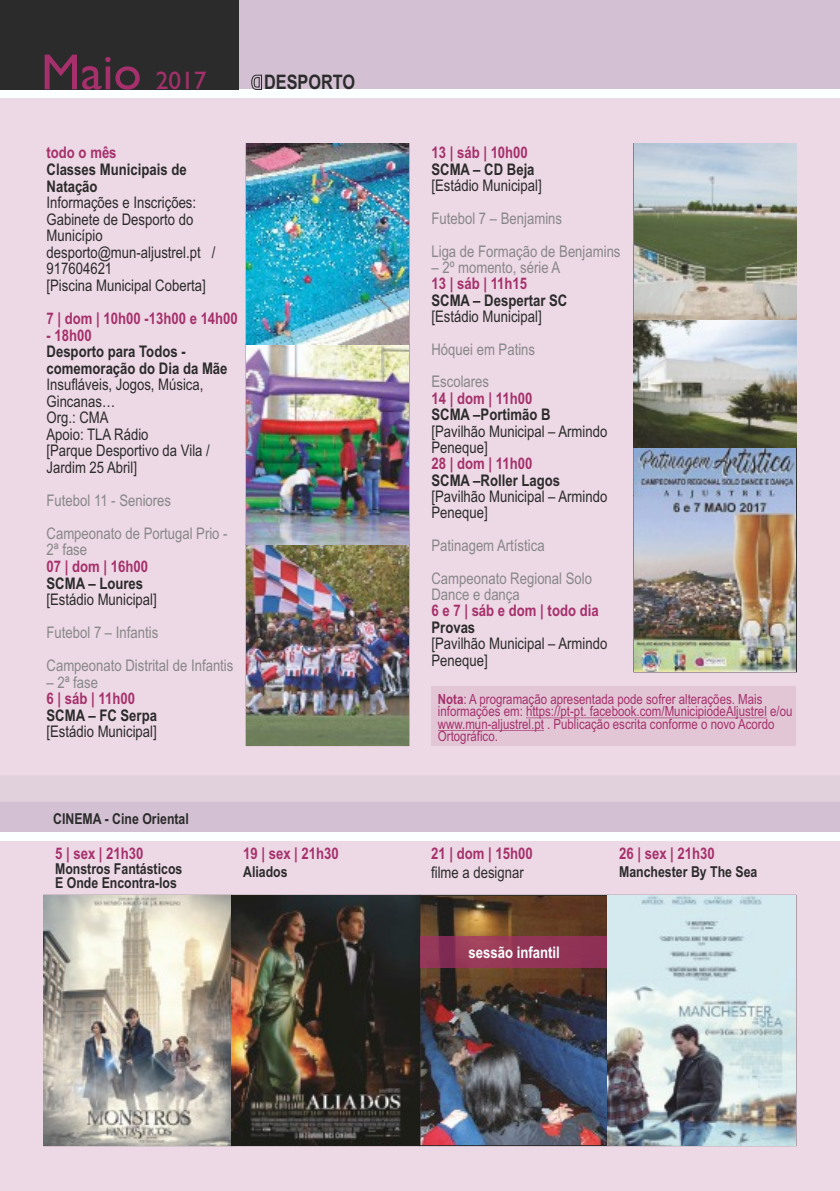
<style>
.page{position:relative;width:840px;height:1191px;background:#fff}
.page>*{position:absolute;margin:0;border:0;box-sizing:border-box;transform-origin:0 0}
.t1{font:50.8px "Gill Sans";color:#a5306b}
.t2{font:700 20px "Arial Narrow";color:#2b2b2b}
.t3{font:16px/16.4px "Arial Narrow";color:#2b2b2b}
.t4{font:16px/32.6px "Arial Narrow";color:#878789}
.t5{font:700 16px "Arial Narrow";color:#a5306b}
.t6{font:700 16px/16.6px "Arial Narrow";color:#2b2b2b}
.t7{font:700 16px "Arial Narrow";color:#fcffff}
.t8{font:700 15px "Arial Narrow";color:#2b2b2b}
.t9{font:14px/12.6px "Arial Narrow";color:#a5306b}
.s1{font-size:25.4px}
.s2{font-weight:700}
</style>
<div class="page">
<div style="left:0;top:98px;width:839px;height:1093px;background:#edd8e5"></div>
<div style="left:239px;top:0;width:600px;height:90px;background:#d3c1d3"></div>
<div style="left:0;top:0;width:239px;height:90px;background:#2b2b2b"></div>
<img style="left:46px;top:897px;width:747px;height:246px">
<div style="left:419px;top:895px;width:188px;height:250px;border:1px solid #2b2b2b"></div>
<div style="left:0;top:832px;width:839px;height:9px;background:#fcffff"></div>
<svg style="left:0;top:776px;width:839px;height:56px"></svg>
<div style="left:231px;top:895px;width:189px;height:250px;border:1px solid #2b2b2b"></div>
<div style="left:419px;top:936px;width:188px;height:32px;background:#a5306b;opacity:.71"></div>
<div style="left:431px;top:686px;width:365px;height:60px;background:#e2c6d6"></div>
<hr style="left:525px;top:717px;width:241px;height:1px;background:#a5306b">
<hr style="left:437px;top:730px;width:106px;height:1px;background:#a5306b">
<img style="left:633px;top:144px;width:163px;height:528px">
<img style="left:246px;top:144px;width:162px;height:601px">
<h1 class="t1" style="left:41px;top:54px;width:167px">Maio <span class="s1">2017</span></h1>
<p class="t5" style="left:47px;top:147px;width:71px">todo o mês</p>
<p class="t6" style="left:47px;top:163px;width:142px">Classes Municipais de<br>Natação</p>
<p class="t3" style="left:47px;top:196px;width:170px">Informações e Inscrições:<br>Gabinete de Desporto do<br>Município desporto@mun-aljustrel.pt /<br>917604621<br>[Piscina Municipal Coberta]</p>
<p class="t5" style="left:47px;top:312px;width:193px">7 | dom | 10h00 -13h00 e 14h00</p>
<p class="t5" style="left:47px;top:329px;width:47px">- 18h00</p>
<p class="t6" style="left:47px;top:345px;width:182px">Desporto para Todos - comemoração do Dia da Mãe</p>
<p class="t3" style="left:47px;top:378px;width:165px">Insufláveis, Jogos, Música,<br>Gincanas…<br>Org.: CMA<br>Apoio: TLA Rádio<br>[Parque Desportivo da Vila /<br>Jardim 25 Abril]</p>
<p class="t4" style="left:47px;top:485px;width:182px">Futebol 11 - Seniores<br>Campeonato de Portugal Prio -</p>
<p class="t4" style="left:47px;top:535px;width:42px">2ª fase</p>
<p class="t5" style="left:47px;top:560px;width:103px">07 | dom | 16h00</p>
<p class="t6" style="left:47px;top:576px;width:98px">SCMA – Loures</p>
<p class="t3" style="left:47px;top:593px;width:112px">[Estádio Municipal]</p>
<p class="t4" style="left:47px;top:617px;width:188px">Futebol 7 – Infantis<br>Campeonato Distrital de Infantis</p>
<p class="t4" style="left:47px;top:667px;width:53px">– 2ª fase</p>
<p class="t5" style="left:47px;top:692px;width:90px">6 | sáb | 11h00</p>
<p class="t6" style="left:47px;top:708px;width:112px">SCMA – FC Serpa</p>
<p class="t3" style="left:47px;top:725px;width:112px">[Estádio Municipal]</p>
<p class="t2" style="left:264px;top:75px;width:93px">DESPORTO</p>
<p class="t5" style="left:431px;top:147px;width:98px">13 | sáb | 10h00</p>
<p class="t6" style="left:431px;top:162px;width:105px">SCMA – CD Beja</p>
<p class="t3" style="left:431px;top:179px;width:112px">[Estádio Municipal]</p>
<p class="t4" style="left:431px;top:203px;width:190px">Futebol 7 – Benjamins<br>Liga de Formação de Benjamins</p>
<p class="t4" style="left:431px;top:252px;width:130px">– 2º momento, série A</p>
<p class="t5" style="left:431px;top:278px;width:97px">13 | sáb | 11h15</p>
<p class="t6" style="left:431px;top:293px;width:137px">SCMA – Despertar SC</p>
<p class="t3" style="left:431px;top:310px;width:112px">[Estádio Municipal]</p>
<p class="t4" style="left:431px;top:334px;width:105px">Hóquei em Patins<br>Escolares</p>
<p class="t5" style="left:431px;top:392px;width:102px">14 | dom | 11h00</p>
<p class="t6" style="left:431px;top:408px;width:121px">SCMA –Portimão B</p>
<p class="t3" style="left:431px;top:424px;width:177px">[Pavilhão Municipal – Armindo<br>Peneque]</p>
<p class="t6" style="left:431px;top:473px;width:130px">SCMA –Roller Lagos</p>
<p class="t3" style="left:431px;top:490px;width:177px">[Pavilhão Municipal – Armindo<br>Peneque]</p>
<p class="t5" style="left:431px;top:458px;width:102px">28 | dom | 11h00</p>
<p class="t4" style="left:431px;top:530px;width:162px">Patinagem Artística<br>Campeonato Regional Solo</p>
<p class="t4" style="left:431px;top:579px;width:90px">Dance e dança</p>
<p class="t5" style="left:431px;top:605px;width:169px">6 e 7 | sáb e dom | todo dia</p>
<p class="t6" style="left:431px;top:620px;width:45px">Provas</p>
<p class="t3" style="left:431px;top:637px;width:177px">[Pavilhão Municipal – Armindo<br>Peneque]</p>
<p class="t9" style="left:437px;top:694px;width:356px"><span class="s2">Nota</span>: A programação apresentada pode sofrer alterações. Mais informações em: https://pt-pt. facebook.com/MunicipiodeAljustrel e/ou www.mun-aljustrel.pt . Publicação escrita conforme o novo Acordo Ortográfico.</p>
<p class="t8" style="left:53px;top:813px;width:137px">CINEMA - Cine Oriental</p>
<p class="t5" style="left:55px;top:847px;width:90px">5 | sex | 21h30</p>
<p class="t5" style="left:243px;top:847px;width:97px">19 | sex | 21h30</p>
<p class="t5" style="left:431px;top:847px;width:103px">21 | dom | 15h00</p>
<p class="t5" style="left:618px;top:847px;width:97px">26 | sex | 21h30</p>
<p class="t8" style="left:55px;top:862px;width:129px">Monstros Fantásticos</p>
<p class="t8" style="left:243px;top:866px;width:46px">Aliados</p>
<p class="t8" style="left:618px;top:866px;width:140px">Manchester By The Sea</p>
<p class="t8" style="left:55px;top:876px;width:123px">E Onde Encontra-los</p>
<p class="t3" style="left:431px;top:865px;width:94px">filme a designar</p>
<p class="t7" style="left:468px;top:946px;width:93px">sessão infantil</p>
</div>
